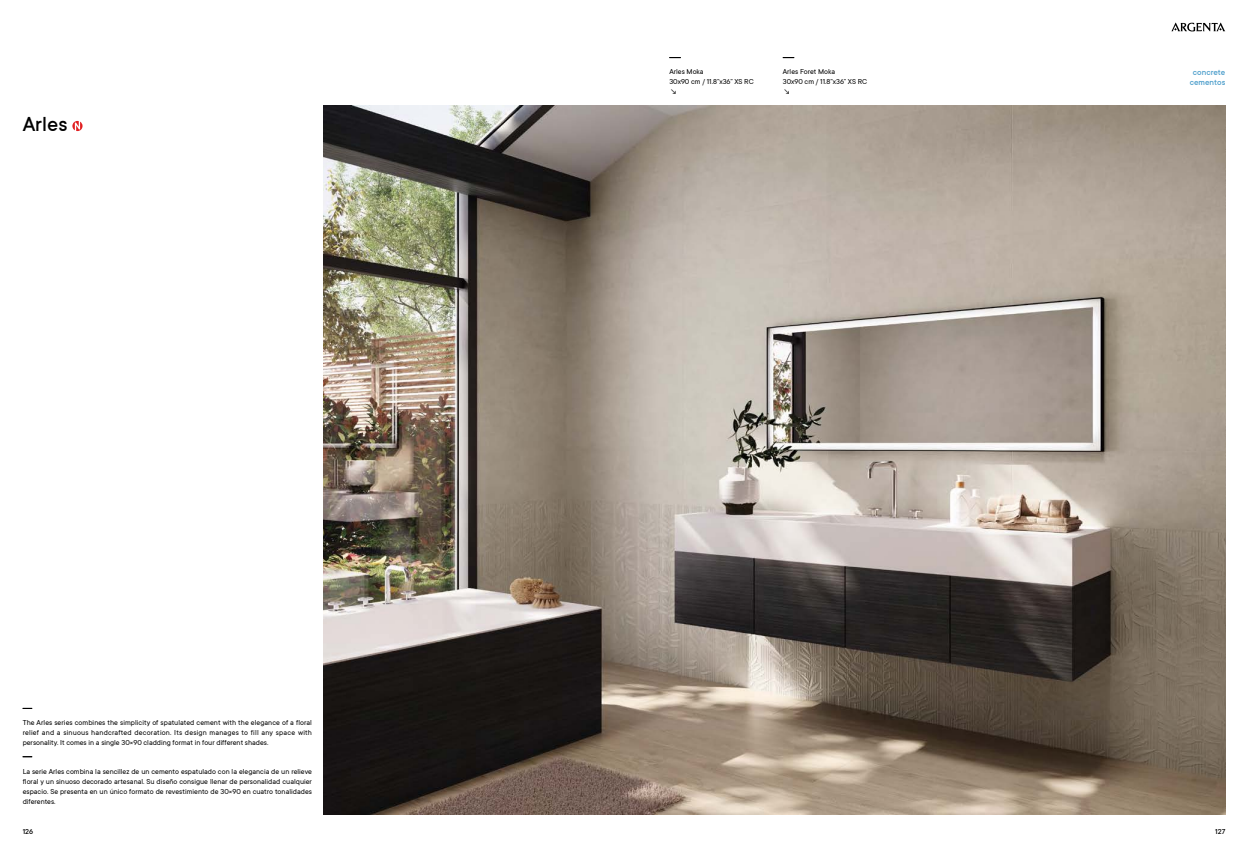
<style>
.page{position:relative;width:1248px;height:851px;background:#fff}
.page>*{position:absolute;margin:0;border:0;box-sizing:border-box;transform-origin:0 0}
.t1{font:500 22.5px "TT Commons";color:#000}
.t2{font:500 9px/10px "TT Commons";color:#499cca;text-align:center}
.t3{font:8px/10px "TT Commons";color:#000}
.t4{font:500 8px "TT Commons";color:#000}
</style>
<div class="page">
<svg style="left:72px;top:121px;width:11px;height:10px"></svg>
<img style="left:323px;top:106px;width:902px;height:708px">
<svg style="left:782px;top:57px;width:12px;height:1px"></svg>
<svg style="left:1171px;top:22px;width:54px;height:10px"></svg>
<h1 class="t1" style="left:23px;top:112px;width:46px">Arles</h1>
<p class="t3" style="left:23px;top:717px;width:291px;text-align:justify">The Arles series combines the simplicity of spatulated cement with the elegance of a floral relief and a sinuous handcrafted decoration. Its design manages to fill any space with personality. It comes in a single 30×90 cladding format in four different shades.</p>
<p class="t3" style="left:23px;top:766px;width:291px;text-align:justify">La serie Arles combina la sencillez de un cemento espatulado con la elegancia de un relieve floral y un sinuoso decorado artesanal. Su diseño consigue llenar de personalidad cualquier espacio. Se presenta en un único formato de revestimiento de 30×90 en cuatro tonalidades diferentes.</p>
<p class="t3" style="left:669px;top:67px;width:86px">Arles Moka<br>30x90 cm / 11.8”x36” XS RC ↘</p>
<p class="t3" style="left:782px;top:67px;width:86px">Arles Foret Moka<br>30x90 cm / 11.8”x36” XS RC ↘</p>
<p class="t2" style="left:1189px;top:67px;width:37px">concrete cementos</p>
<p class="t4" style="left:23px;top:826px;width:12px">126</p>
<p class="t4" style="left:1215px;top:826px;width:11px">127</p>
</div>
